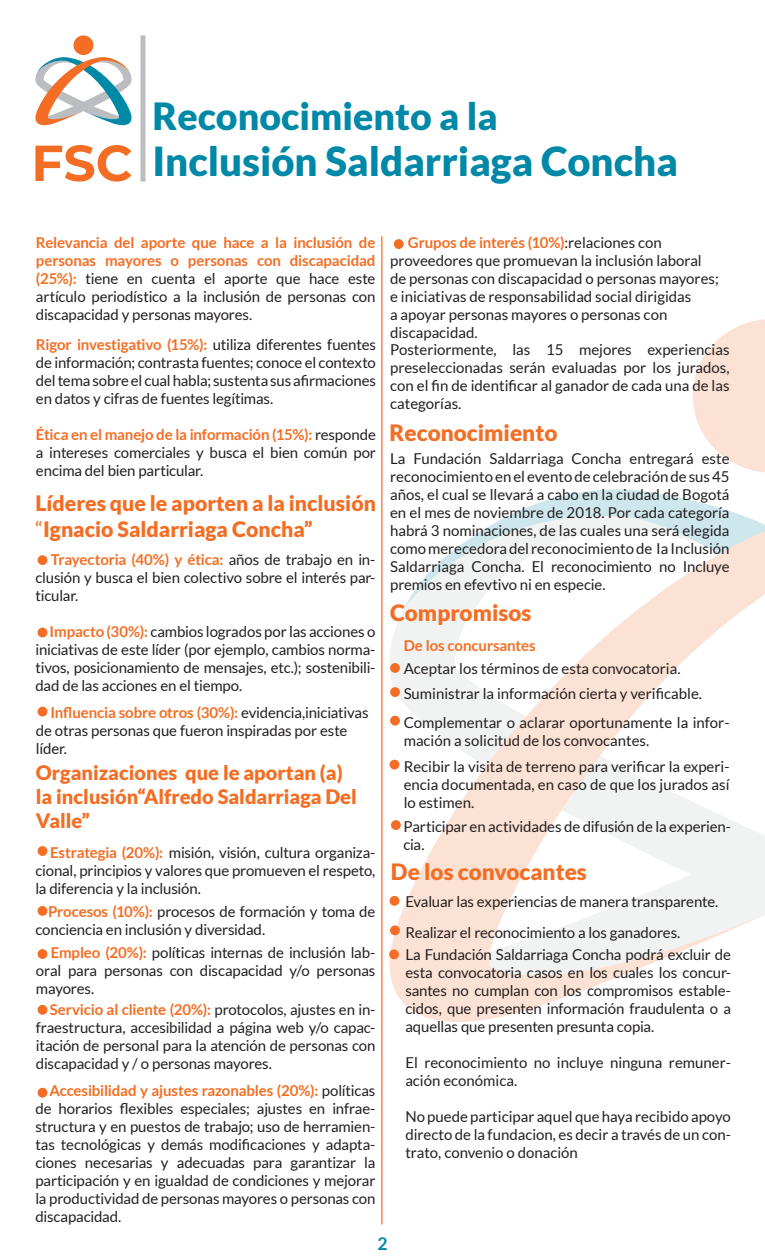
<style>
.page{position:relative;width:765px;height:1260px;background:#fff}
.page>*{position:absolute;margin:0;border:0;box-sizing:border-box;transform-origin:0 0}
.t1{font:900 40px "Lato";color:#0088a7}
.t2{font:900 37.5px "Lato";color:#0088a7}
.t3{font:900 22.5px "Lato";color:#f36e24}
.t4{font:900 21.25px/25.5px "Lato";color:#f36e24}
.t5{font:900 20px/24px "Lato";color:#f36e24}
.t6{font:700 17.5px "Lato";color:#0088a7}
.t7{font:15px/18px "Lato";letter-spacing:-.005em;color:#231f20;text-align:justify}
.t8{font:700 15px "Lato";letter-spacing:-.005em;color:#f36e24}
.s1{font-weight:700;color:#f36e24}
.s2{font-weight:400}
</style>
<div class="page">
<svg style="left:693px;top:319px;width:72px;height:154px"></svg>
<svg style="left:389px;top:489px;width:376px;height:533px"></svg>
<svg style="left:35px;top:145px;width:96px;height:37px"></svg>
<div style="left:74px;top:35px;width:19px;height:20px;background:#f36e24;border-radius:50%"></div>
<svg style="left:35px;top:57px;width:97px;height:68px"></svg>
<div style="left:140px;top:35px;width:5px;height:147px;background:#bcbdc0"></div>
<hr style="left:381px;top:236px;width:1px;height:989px;background:#f36e24">
<div style="left:38px;top:555px;width:9px;height:10px;background:#f36e24;border-radius:50%"></div>
<div style="left:38px;top:628px;width:9px;height:9px;background:#f36e24;border-radius:50%"></div>
<div style="left:38px;top:846px;width:9px;height:10px;background:#f36e24;border-radius:50%"></div>
<div style="left:38px;top:906px;width:9px;height:10px;background:#f36e24;border-radius:50%"></div>
<div style="left:38px;top:949px;width:9px;height:10px;background:#f36e24;border-radius:50%"></div>
<div style="left:38px;top:1005px;width:9px;height:10px;background:#f36e24;border-radius:50%"></div>
<div style="left:38px;top:1088px;width:9px;height:10px;background:#f36e24;border-radius:50%"></div>
<div style="left:394px;top:239px;width:10px;height:10px;background:#f36e24;border-radius:50%"></div>
<div style="left:390px;top:663px;width:10px;height:10px;background:#f36e24;border-radius:50%"></div>
<div style="left:390px;top:687px;width:10px;height:10px;background:#f36e24;border-radius:50%"></div>
<div style="left:390px;top:716px;width:10px;height:10px;background:#f36e24;border-radius:50%"></div>
<div style="left:390px;top:760px;width:9px;height:10px;background:#f36e24;border-radius:50%"></div>
<div style="left:391px;top:820px;width:10px;height:10px;background:#f36e24;border-radius:50%"></div>
<div style="left:390px;top:896px;width:9px;height:10px;background:#f36e24;border-radius:50%"></div>
<div style="left:390px;top:925px;width:10px;height:10px;background:#f36e24;border-radius:50%"></div>
<div style="left:389px;top:949px;width:10px;height:10px;background:#f36e24;border-radius:50%"></div>
<div style="left:38px;top:707px;width:9px;height:10px;background:#f36e24;border-radius:50%"></div>
<p class="t2" style="left:152px;top:94px;width:347px">Reconocimiento a la</p>
<p class="t1" style="left:152px;top:138px;width:527px">Inclusión Saldarriaga Concha</p>
<p class="t7" style="left:36px;top:234px;width:341px"><span class="s1">Relevancia del aporte que hace a la inclusión de personas mayores o personas con discapacidad (25%):</span> tiene en cuenta el aporte que hace este artículo periodístico a la inclusión de personas con discapacidad y personas mayores.</p>
<p class="t7" style="left:36px;top:336px;width:342px"><span class="s1">Rigor investigativo (15%):</span> utiliza diferentes fuentes de información; contrasta fuentes; conoce el contexto del tema sobre el cual habla; sustenta sus afirmaciones en datos y cifras de fuentes legítimas.</p>
<p class="t7" style="left:36px;top:426px;width:342px"><span class="s1">Ética en el manejo de la información (15%):</span> responde a intereses comerciales y busca el bien común por encima del bien particular.</p>
<p class="t4" style="left:35px;top:490px;width:342px">Líderes que le aporten a la inclusión <span class="s2">“</span>Ignacio Saldarriaga Concha”</p>
<p class="t7" style="left:35px;top:551px;width:342px;text-indent:15px"><span class="s1">Trayectoria (40%) y ética:</span> años de trabajo en in&shy;clusión y busca el bien colectivo sobre el interés par&shy;ticular.</p>
<p class="t7" style="left:35px;top:623px;width:342px;text-indent:14px"><span class="s1">Impacto (30%):</span> cambios logrados por las acciones o iniciativas de este líder (por ejemplo, cambios norma&shy;tivos, posicionamiento de mensajes, etc.); sostenibili&shy;dad de las acciones en el tiempo.</p>
<p class="t7" style="left:36px;top:703px;width:334px;text-align:left;text-indent:14px"><span class="s1">Influencia sobre otros (30%):</span> evidencia,iniciativas de otras personas que fueron inspiradas por este líder.</p>
<p class="t5" style="left:36px;top:760px;width:322px">Organizaciones que le aportan (a) la inclusión“Alfredo Saldarriaga Del<br>Valle”</p>
<p class="t7" style="left:35px;top:844px;width:342px;text-indent:15px"><span class="s1">Estrategia (20%):</span> misión, visión, cultura organiza&shy;cional, principios y valores que promueven el respeto, la diferencia y la inclusión.</p>
<p class="t7" style="left:35px;top:902px;width:341px;text-indent:13px"><span class="s1">Procesos (10%):</span> procesos de formación y toma de conciencia en inclusión y diversidad.</p>
<p class="t7" style="left:36px;top:944px;width:341px;text-indent:15px"><span class="s1">Empleo (20%):</span> políticas internas de inclusión lab&shy;oral para personas con discapacidad y/o personas mayores.</p>
<p class="t7" style="left:36px;top:1000px;width:341px;text-indent:14px"><span class="s1">Servicio al cliente (20%):</span> protocolos, ajustes en in&shy;fraestructura, accesibilidad a página web y/o capac&shy;itación de personal para la atención de personas con discapacidad y / o personas mayores.</p>
<p class="t7" style="left:35px;top:1082px;width:342px;text-indent:14px"><span class="s1">Accesibilidad y ajustes razonables (20%):</span> políticas de horarios flexibles especiales; ajustes en infrae&shy;structura y en puestos de trabajo; uso de herramien&shy;tas tecnológicas y demás modificaciones y adapta&shy;ciones necesarias y adecuadas para garantizar la participación y en igualdad de condiciones y mejorar la productividad de personas mayores o personas con discapacidad.</p>
<p class="t7" style="left:390px;top:234px;width:330px;text-align:left;text-indent:18px"><span class="s1">Grupos de interés (10%)</span>:relaciones con proveedores que promuevan la inclusión laboral de personas con discapacidad o personas mayores; e iniciativas de responsabilidad social dirigidas<br>a apoyar personas mayores o personas con discapacidad.</p>
<p class="t7" style="left:390px;top:340px;width:341px">Posteriormente, las 15 mejores experiencias preseleccionadas serán evaluadas por los jurados, con el fin de identificar al ganador de cada una de las categorías.</p>
<p class="t3" style="left:390px;top:420px;width:169px">Reconocimiento</p>
<p class="t7" style="left:390px;top:450px;width:341px">La Fundación Saldarriaga Concha entregará este reconocimiento en el evento de celebración de sus 45 años, el cual se llevará a cabo en la ciudad de Bogotá en el mes de noviembre de 2018. Por cada categoría habrá 3 nominaciones, de las cuales una será elegida como merecedora del reconocimiento de Ia Inclusión Saldarriaga Concha. El reconocimiento no Incluye premios en efevtivo ni en especie.</p>
<p class="t3" style="left:390px;top:600px;width:143px">Compromisos</p>
<p class="t8" style="left:404px;top:637px;width:133px">De los concursantes</p>
<p class="t7" style="left:404px;top:659px;width:278px">Aceptar los términos de esta convocatoria.</p>
<p class="t7" style="left:404px;top:685px;width:300px">Suministrar la información cierta y verificable.</p>
<p class="t7" style="left:404px;top:713px;width:327px">Complementar o aclarar oportunamente la infor&shy;mación a solicitud de los convocantes.</p>
<p class="t7" style="left:404px;top:757px;width:327px">Recibir la visita de terreno para verificar la experi&shy;encia documentada, en caso de que los jurados así lo estimen.</p>
<p class="t7" style="left:403px;top:818px;width:329px">Participar en actividades de difusión de la experien&shy;cia.</p>
<p class="t3" style="left:391px;top:858px;width:197px">De los convocantes</p>
<p class="t7" style="left:405px;top:893px;width:315px">Evaluar las experiencias de manera transparente.</p>
<p class="t7" style="left:405px;top:923px;width:277px">Realizar el reconocimiento a los ganadores.</p>
<p class="t7" style="left:405px;top:945px;width:327px">La Fundación Saldarriaga Concha podrá excluir de esta convocatoria casos en los cuales los concur&shy;santes no cumplan con los compromisos estable&shy;cidos, que presenten información fraudulenta o a aquellas que presenten presunta copia.</p>
<p class="t7" style="left:405px;top:1053px;width:327px">El reconocimiento no incluye ninguna remuner&shy;ación económica.</p>
<p class="t7" style="left:405px;top:1107px;width:327px">No puede participar aquel que haya recibido apoyo directo de la fundacion, es decir a través de un con&shy;trato, convenio o donación</p>
<p class="t6" style="left:377px;top:1234px;width:12px">2</p>
</div>
